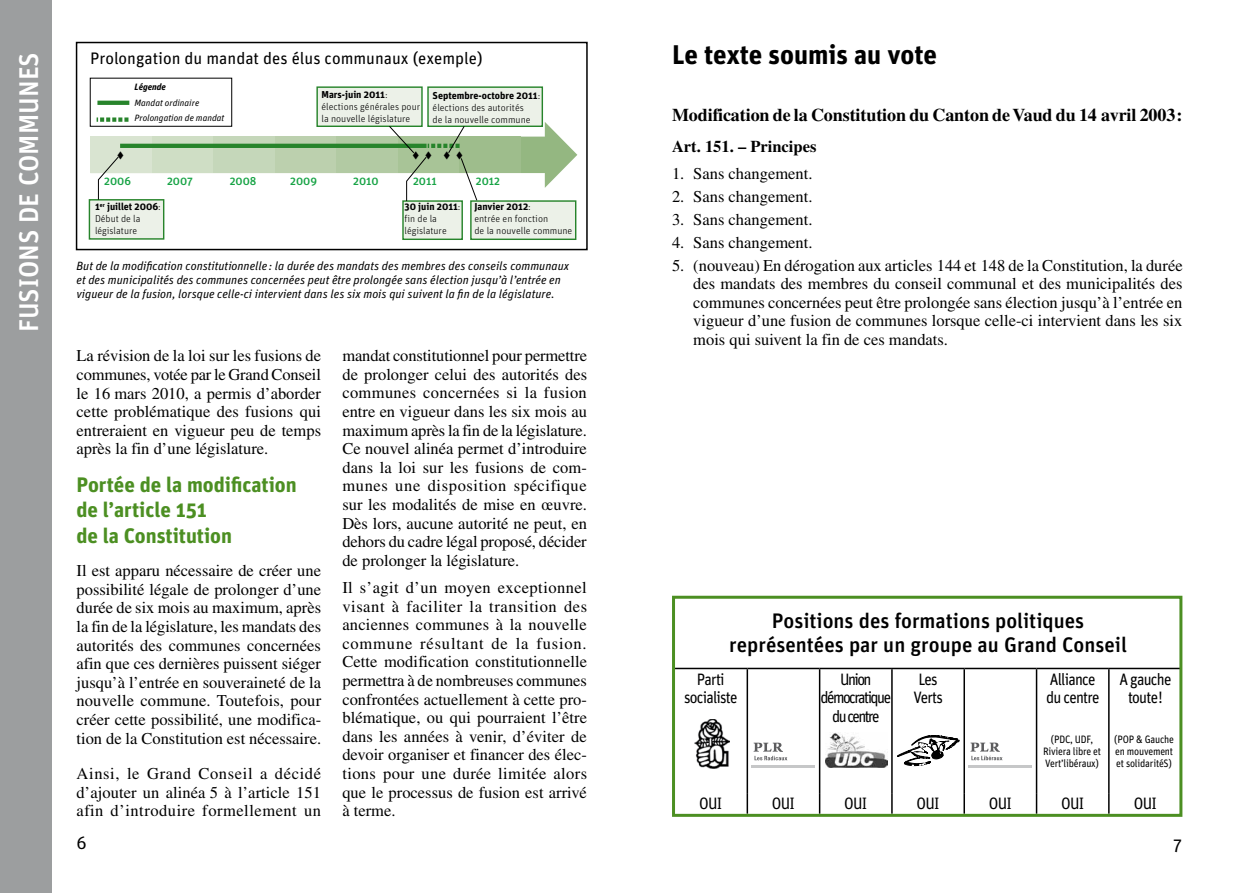
<style>
.page{position:relative;width:1259px;height:893px;background:#fff}
.page>*{position:absolute;margin:0;border:0;box-sizing:border-box;transform-origin:0 0}
.t1{font:700 27px "Unit";color:#000}
.t2{font:500 27px "Unit";color:#fff}
.t3{font:500 21px/24px "Unit";color:#000;text-align:center}
.t4{font:700 21px/25.2px "Unit";color:#4c8f22}
.t5{font:700 18px "Times";letter-spacing:-.005em;color:#000}
.t6{font:18px "Unit";color:#000}
.t7{font:16.65px "Unit";color:#000}
.t8{font:16.5px/18.6px "Times";color:#000;text-align:justify}
.t9{font:16.5px/18.6px "Unit";letter-spacing:-.05em;color:#000;text-align:center;scale:.91 1}
.t10{font:16.5px/18.6px "Unit";letter-spacing:-.1em;color:#000;text-align:center;scale:.91 1}
.t11{font:700 16.5px "Times";color:#000}
.t12{font:italic 12px/14.4px "Unit";color:#000}
.t13{font:500 11.4px "Unit";color:#17a345}
.t14{font:10.8px/12px "Unit";letter-spacing:-.02em;color:#000;text-align:justify;scale:.91 1}
.t15{font:300 10.05px/12px "Unit";color:#000}
.t16{font:italic 9.15px/15.8px "Unit";color:#000}
.t17{font:italic 700 9.15px "Unit";color:#000}
.s1{font-weight:700}
</style>
<div class="page">
<div style="left:0;top:0;width:51px;height:893px;background:#9c9e9f"></div>
<hr style="left:675px;top:668px;width:72px;height:1px;background:#000">
<hr style="left:747px;top:668px;width:72px;height:1px;background:#000">
<hr style="left:819px;top:668px;width:73px;height:1px;background:#000">
<hr style="left:892px;top:668px;width:72px;height:1px;background:#000">
<hr style="left:964px;top:668px;width:72px;height:1px;background:#000">
<hr style="left:1036px;top:668px;width:73px;height:1px;background:#000">
<hr style="left:1109px;top:668px;width:72px;height:1px;background:#000">
<hr style="left:746px;top:669px;width:2px;height:124px;background:#000">
<hr style="left:819px;top:669px;width:1px;height:124px;background:#000">
<hr style="left:891px;top:669px;width:1px;height:124px;background:#000">
<hr style="left:963px;top:669px;width:2px;height:124px;background:#000">
<hr style="left:1035px;top:669px;width:2px;height:124px;background:#000">
<hr style="left:1108px;top:669px;width:1px;height:124px;background:#000">
<hr style="left:746px;top:793px;width:2px;height:21px;background:#000">
<svg style="left:819px;top:793px;width:1px;height:20px"></svg>
<svg style="left:891px;top:793px;width:1px;height:20px"></svg>
<hr style="left:963px;top:793px;width:2px;height:21px;background:#000">
<hr style="left:1035px;top:793px;width:2px;height:21px;background:#000">
<svg style="left:1108px;top:793px;width:1px;height:20px"></svg>
<div style="left:672px;top:596px;width:510px;height:221px;border:3px solid #4c8f22"></div>
<img style="left:694px;top:720px;width:35px;height:49px">
<img style="left:825px;top:732px;width:62px;height:36px">
<svg style="left:897px;top:735px;width:63px;height:31px"></svg>
<svg style="left:88px;top:77px;width:490px;height:163px"></svg>
<div style="left:76px;top:42px;width:512px;height:208px;border:2px solid #000"></div>
<hr style="left:968px;top:765px;width:64px;height:2px;background:#c6c7c8">
<svg style="left:970px;top:743px;width:32px;height:17px"></svg>
<hr style="left:751px;top:765px;width:64px;height:2px;background:#c6c7c8">
<svg style="left:753px;top:743px;width:34px;height:17px"></svg>
<svg style="left:90px;top:86px;width:487px;height:116px"></svg>
<h1 class="t2" style="left:12px;top:332px;width:282px;rotate:-90deg">FUSIONS DE COMMUNES</h1>
<p class="t7" style="left:90px;top:47px;width:394px">Prolongation du mandat des élus communaux (exemple)</p>
<p class="t17" style="left:134px;top:81px;width:33px">Légende</p>
<p class="t16" style="left:134px;top:94px;width:91px">Mandat ordinaire<br>Prolongation de mandat</p>
<p class="t15" style="left:321px;top:88px;width:100px"><span class="s1">Mars-juin 2011</span>: élections générales pour la nouvelle législature</p>
<p class="t15" style="left:432px;top:89px;width:109px"><span class="s1">Septembre-octobre 2011</span>: élections des autorités<br>de la nouvelle commune</p>
<p class="t13" style="left:104px;top:174px;width:28px">2006</p>
<p class="t13" style="left:167px;top:174px;width:27px">2007</p>
<p class="t13" style="left:230px;top:174px;width:28px">2008</p>
<p class="t13" style="left:290px;top:174px;width:28px">2009</p>
<p class="t13" style="left:353px;top:174px;width:27px">2010</p>
<p class="t13" style="left:413px;top:174px;width:25px">2011</p>
<p class="t13" style="left:476px;top:174px;width:26px">2012</p>
<p class="t15" style="left:404px;top:200px;width:57px"><span class="s1">30 juin 2011</span>: fin de la législature</p>
<p class="t15" style="left:474px;top:200px;width:99px"><span class="s1">Janvier 2012</span>:<br>entrée en fonction<br>de la nouvelle commune</p>
<p class="t15" style="left:95px;top:200px;width:67px"><span class="s1">1</span><sup>er</sup> <span class="s1">juillet 2006</span>:<br>Début de la législature</p>
<p class="t12" style="left:77px;top:258px;width:494px">But de la modification constitutionnelle : la durée des mandats des membres des conseils communaux et des municipalités des communes concernées peut être prolongée sans élection jusqu’à l’entrée en vigueur de la fusion, lorsque celle-ci intervient dans les six mois qui suivent la fin de la législature.</p>
<p class="t8" style="left:77px;top:346px;width:246px">La révision de la loi sur les fusions de communes, votée par le Grand Conseil le 16 mars 2010, a permis d’aborder cette problématique des fusions qui entreraient en vigueur peu de temps après la fin d’une législature.</p>
<p class="t4" style="left:77px;top:472px;width:222px">Portée de la modification de l’article 151<br>de la Constitution</p>
<p class="t8" style="left:77px;top:561px;width:246px">Il est apparu nécessaire de créer une possibilité légale de prolonger d’une durée de six mois au maximum, après la fin de la législature, les mandats des autorités des communes concernées afin que ces dernières puissent siéger jusqu’à l’entrée en souveraineté de la nouvelle commune. Toutefois, pour créer cette possibilité, une modifica&shy;tion de la Constitution est nécessaire.</p>
<p class="t8" style="left:77px;top:764px;width:246px">Ainsi, le Grand Conseil a décidé d’ajouter un alinéa 5 à l’article 151 afin d’introduire formellement un</p>
<p class="t8" style="left:342px;top:346px;width:246px">mandat constitutionnel pour permettre de prolonger celui des autorités des communes concernées si la fusion entre en vigueur dans les six mois au maximum après la fin de la législature.<br>Ce nouvel alinéa permet d’introduire dans la loi sur les fusions de com&shy;munes une disposition spécifique sur les modalités de mise en œuvre.<br>Dès lors, aucune autorité ne peut, en dehors du cadre légal proposé, décider de prolonger la législature.</p>
<p class="t8" style="left:342px;top:578px;width:246px">Il s’agit d’un moyen exceptionnel visant à faciliter la transition des anciennes communes à la nouvelle commune résultant de la fusion.<br>Cette modification constitutionnelle permettra à de nombreuses communes confrontées actuellement à cette pro&shy;blématique, ou qui pourraient l’être dans les années à venir, d’éviter de devoir organiser et financer des élec&shy;tions pour une durée limitée alors que le processus de fusion est arrivé à terme.</p>
<h1 class="t1" style="left:672px;top:38px;width:267px">Le texte soumis au vote</h1>
<p class="t5" style="left:672px;top:104px;width:512px">Modification de la Constitution du Canton de Vaud du 14 avril 2003:</p>
<p class="t11" style="left:672px;top:137px;width:146px">Art. 151. – Principes</p>
<p class="t8" style="left:672px;top:164px;width:142px">1. Sans changement.</p>
<p class="t8" style="left:672px;top:187px;width:142px">2. Sans changement.</p>
<p class="t8" style="left:672px;top:210px;width:142px">3. Sans changement.</p>
<p class="t8" style="left:672px;top:233px;width:142px">4. Sans changement.</p>
<p class="t8" style="left:693px;top:256px;width:491px;text-indent:-21px">5. (nouveau) En dérogation aux articles 144 et 148 de la Constitution, la durée des mandats des membres du conseil communal et des municipalités des communes concernées peut être prolongée sans élection jusqu’à l’entrée en vigueur d’une fusion de communes lorsque celle-ci intervient dans les six mois qui suivent la fin de ces mandats.</p>
<p class="t3" style="left:729px;top:609px;width:399px">Positions des formations politiques représentées par un groupe au Grand Conseil</p>
<p class="t9" style="left:684px;top:669px;width:60px">Parti socialiste</p>
<p class="t10" style="left:820px;top:669px;width:79px">Union démocratique du centre</p>
<p class="t9" style="left:913px;top:669px;width:34px">Les<br>Verts</p>
<p class="t9" style="left:1046px;top:669px;width:60px;text-align:left">Alliance du centre</p>
<p class="t9" style="left:1119px;top:669px;width:59px">A gauche toute!</p>
<p class="t14" style="left:1043px;top:733px;width:65px;text-align:center">(PDC, UDF,<br>Riviera libre et<br>Vert’libéraux)</p>
<p class="t14" style="left:1114px;top:733px;width:67px">(POP &amp; Gauche en mouvement et solidaritéS)</p>
<p class="t9" style="left:699px;top:794px;width:27px">OUI</p>
<p class="t9" style="left:772px;top:794px;width:27px">OUI</p>
<p class="t9" style="left:844px;top:794px;width:27px">OUI</p>
<p class="t9" style="left:916px;top:794px;width:27px">OUI</p>
<p class="t9" style="left:989px;top:794px;width:27px">OUI</p>
<p class="t9" style="left:1061px;top:794px;width:27px">OUI</p>
<p class="t9" style="left:1133px;top:794px;width:27px">OUI</p>
<p class="t6" style="left:77px;top:831px;width:12px">6</p>
<p class="t6" style="left:1173px;top:834px;width:11px">7</p>
</div>
